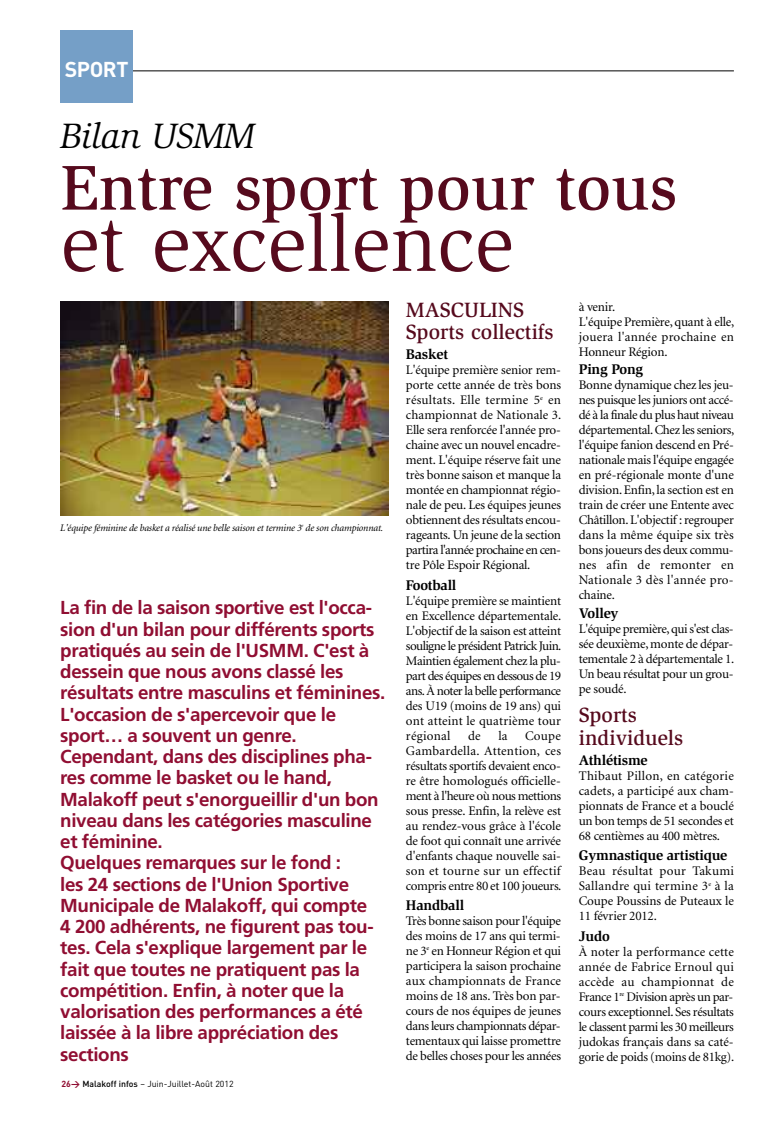
<style>
.page{position:relative;width:780px;height:1134px;background:#fff}
.page>*{position:absolute;margin:0;border:0;box-sizing:border-box;transform-origin:0 0}
.t1{font:81.25px "Slimbach";color:#560a1d}
.t2{font:500 65px "Slimbach";color:#560a1d}
.t3{font:italic 36.25px "Slimbach";letter-spacing:-.015em;color:#000}
.t4{font:500 21.25px/22.5px "Slimbach";color:#560a1d}
.t5{font:700 21.25px "DIN";letter-spacing:-.02em;color:#fff}
.t6{font:700 18.75px/21.2px "Frutiger";letter-spacing:-.02em;color:#900e32}
.t7{font:700 14.38px "Slimbach";letter-spacing:-.015em;color:#000}
.t8{font:13.12px/15px "Minion";letter-spacing:-.015em;color:#000;text-align:justify}
.t9{font:italic 10px "Minion";letter-spacing:-.015em;color:#000}
.t10{font:8.75px "DIN";color:#000}
.s1{font-weight:700;color:#900e32}
.s2{font-weight:500}
</style>
<div class="page">
<hr style="left:131px;top:71px;width:602px;height:1px;background:#000">
<div style="left:60px;top:30px;width:73px;height:73px;background:#759fc7"></div>
<img style="left:60px;top:301px;width:328px;height:214px">
<h3 class="t5" style="left:65px;top:57px;width:65px">SPORT</h3>
<h3 class="t3" style="left:60px;top:122px;width:196px">Bilan USMM</h3>
<h2 class="t2" style="left:60px;top:163px;width:618px">Entre sport pour tous</h2>
<h1 class="t1" style="left:60px;top:212px;width:455px">et excellence</h1>
<p class="t9" style="left:60px;top:523px;width:324px">L'équipe féminine de basket a réalisé une belle saison et termine 3<sup>e</sup> de son championnat.</p>
<p class="t6" style="left:60px;top:599px;width:326px">La fin de la saison sportive est l'occa&shy;sion d'un bilan pour différents sports pratiqués au sein de l'USMM. C'est à dessein que nous avons classé les résultats entre masculins et féminines.<br>L'occasion de s'apercevoir que le sport… a souvent un genre.<br>Cependant, dans des disciplines pha&shy;res comme le basket ou le hand, Malakoff peut s'enorgueillir d'un bon niveau dans les catégories masculine et féminine.<br>Quelques remarques sur le fond :<br>les 24 sections de l'Union Sportive Municipale de Malakoff, qui compte<br>4 200 adhérents, ne figurent pas tou&shy;tes. Cela s'explique largement par le fait que toutes ne pratiquent pas la compétition. Enfin, à noter que la valorisation des performances a été laissée à la libre appréciation des sections</p>
<p class="t10" style="left:61px;top:1079px;width:174px"><span class="s1">26&gt;</span> <span class="s2">Malakoff infos</span> – Juin-Juillet-Août 2012</p>
<h3 class="t4" style="left:406px;top:300px;width:149px">MASCULINS<br>Sports collectifs</h3>
<p class="t7" style="left:406px;top:349px;width:44px">Basket</p>
<p class="t8" style="left:406px;top:364px;width:157px">L'équipe première senior rem&shy;porte cette année de très bons résultats. Elle termine 5<sup>e</sup> en championnat de Nationale 3.<br>Elle sera renforcée l'année pro&shy;chaine avec un nouvel encadre&shy;ment. L'équipe réserve fait une très bonne saison et manque la montée en championnat régio&shy;nale de peu. Les équipes jeunes obtiennent des résultats encou&shy;rageants. Un jeune de la section partira l'année prochaine en cen&shy;tre Pôle Espoir Régional.</p>
<p class="t7" style="left:406px;top:579px;width:52px">Football</p>
<p class="t8" style="left:406px;top:594px;width:157px">L'équipe première se maintient en Excellence départementale.<br>L'objectif de la saison est atteint souligne le président Patrick Juin.<br>Maintien également chez la plu&shy;part des équipes en dessous de 19 ans.À noter la belle performance des U19 (moins de 19 ans) qui ont atteint le quatrième tour régional</p>
<p class="t8" style="left:468px;top:729px;width:14px">de</p>
<p class="t8" style="left:498px;top:729px;width:11px">la</p>
<p class="t8" style="left:406px;top:729px;width:157px;text-indent:119px">Coupe Gambardella. Attention, ces résultats sportifs devaient enco&shy;re être homologués officielle&shy;ment à l'heure où nous mettions sous presse. Enfin, la relève est au rendez-vous grâce à l'école de foot qui connaît une arrivée d'enfants chaque nouvelle sai&shy;son et tourne sur un effectif compris entre 80 et 100 joueurs.</p>
<p class="t7" style="left:406px;top:900px;width:60px">Handball</p>
<p class="t8" style="left:406px;top:914px;width:157px">Très bonne saison pour l'équipe des moins de 17 ans qui termi&shy;ne 3<sup>e</sup> en Honneur Région et qui participera la saison prochaine aux championnats de France moins de 18 ans. Très bon par&shy;cours de nos équipes de jeunes dans leurs championnats dépar&shy;tementaux qui laisse promettre de belles choses pour les années</p>
<p class="t8" style="left:578px;top:300px;width:157px;text-align:left">à venir.<br>L'équipe Première, quant à elle, jouera l'année prochaine en<br>Honneur Région.</p>
<p class="t7" style="left:578px;top:364px;width:66px">Ping Pong</p>
<p class="t8" style="left:578px;top:378px;width:157px">Bonne dynamique chez les jeu&shy;nes puisque les juniors ont accé&shy;dé à la finale du plus haut niveau départemental.Chez les seniors, l'équipe fanion descend en Pré&shy;nationale mais l'équipe engagée en pré-régionale monte d'une division.Enfin, la section est en train de créer une Entente avec Châtillon.L'objectif : regrouper dans la même équipe six très bons joueurs des deux commu&shy;nes afin de remonter en Nationale 3 dès l'année pro&shy;chaine.</p>
<p class="t7" style="left:578px;top:607px;width:41px">Volley</p>
<p class="t8" style="left:578px;top:622px;width:157px">L'équipe première,qui s'est clas&shy;sée deuxième,monte de dépar&shy;tementale 2 à départementale 1.<br>Un beau résultat pour un grou&shy;pe soudé.</p>
<h3 class="t4" style="left:578px;top:705px;width:106px">Sports individuels</h3>
<p class="t7" style="left:578px;top:755px;width:70px">Athlétisme</p>
<p class="t8" style="left:578px;top:769px;width:157px">Thibaut Pillon, en catégorie cadets, a participé aux cham&shy;pionnats de France et a bouclé un bon temps de 51 secondes et 68 centièmes au 400 mètres.</p>
<p class="t7" style="left:578px;top:850px;width:150px">Gymnastique artistique</p>
<p class="t8" style="left:578px;top:865px;width:157px">Beau résultat pour Takumi Sallandre qui termine 3<sup>e</sup> à la Coupe Poussins de Puteaux le 11 février 2012.</p>
<p class="t7" style="left:578px;top:930px;width:32px">Judo</p>
<p class="t8" style="left:578px;top:945px;width:157px">À noter la performance cette année de Fabrice Ernoul qui accède au championnat de France 1<sup>re</sup> Division après un par&shy;cours exceptionnel. Ses résultats le classent parmi les 30 meilleurs judokas français dans sa caté&shy;gorie de poids (moins de 81kg).</p>
</div>
